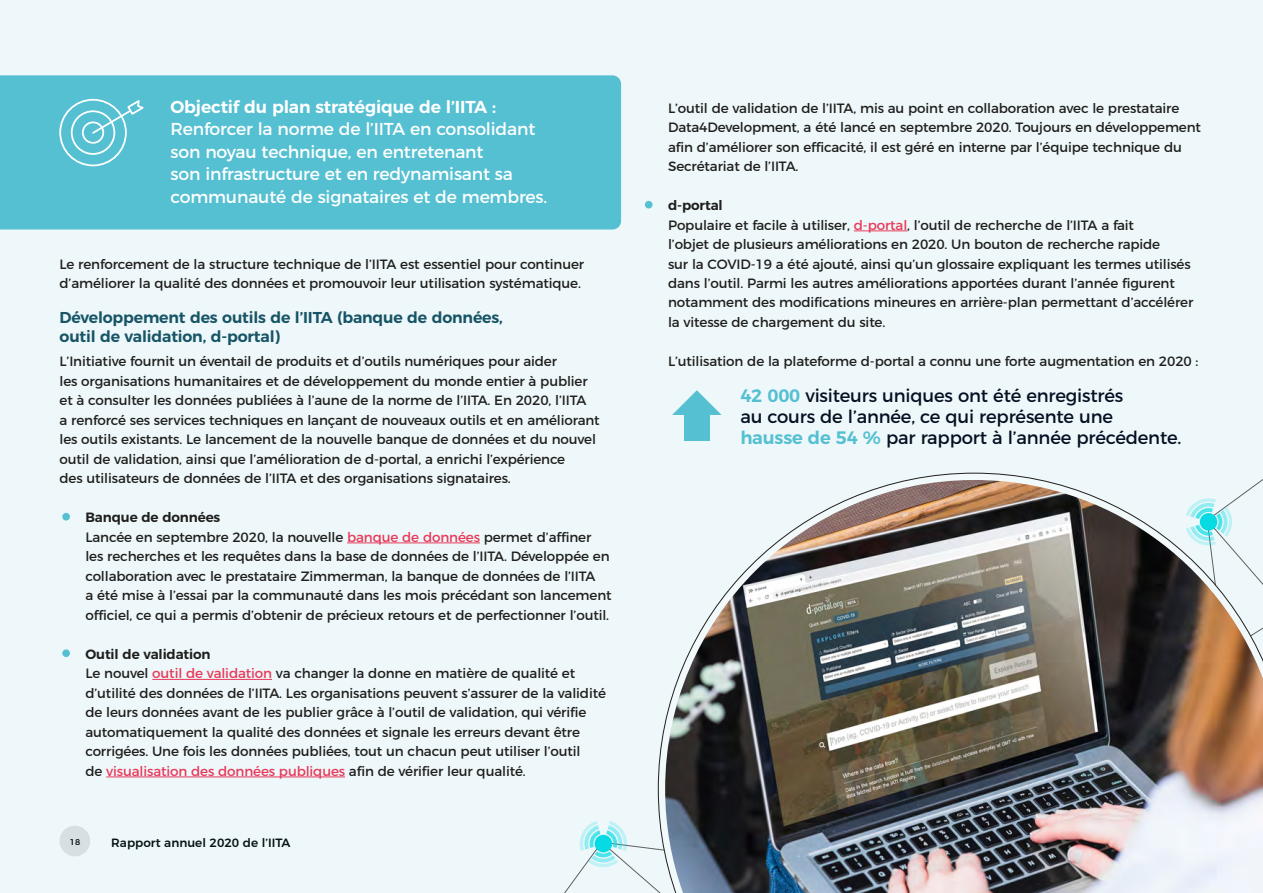
<style>
.page{position:relative;width:1263px;height:893px;background:#eef8fa}
.page>*{position:absolute;margin:0;border:0;box-sizing:border-box;transform-origin:0 0}
.t1{font:18px/21px "Montserrat";letter-spacing:-.01em;color:#070f23}
.t2{font:17.25px/22.5px "Montserrat";letter-spacing:-.01em;color:#fff}
.t3{font:600 17.25px "Montserrat";letter-spacing:-.01em;color:#fff}
.t4{font:600 15.75px/19.5px "Montserrat";letter-spacing:-.01em;color:#175466}
.t5{font:13.5px/19.5px "Montserrat";letter-spacing:-.01em;color:#201f1d}
.t6{font:500 12px "Montserrat";color:#000}
.t7{font:500 8.4px "Montserrat";color:#000}
.s1{font-weight:600}
.s2{color:#e83a5a}
.s3{font-weight:600;color:#55c0d2}
</style>
<div class="page">
<div style="left:0;top:75px;width:621px;height:155px;background:#55c0d2"></div>
<hr style="left:347px;top:543px;width:133px;height:1px;background:#e83a5a">
<hr style="left:152px;top:679px;width:120px;height:1px;background:#e83a5a">
<hr style="left:106px;top:777px;width:239px;height:1px;background:#e83a5a">
<div style="left:62px;top:513px;width:8px;height:8px;background:#55c0d2;border-radius:50%"></div>
<div style="left:62px;top:649px;width:8px;height:8px;background:#55c0d2;border-radius:50%"></div>
<div style="left:71px;top:110px;width:44px;height:45px;border:2px solid #fff;border-radius:50%"></div>
<div style="left:59px;top:99px;width:68px;height:67px;border:2px solid #fff;border-radius:50%"></div>
<svg style="left:91px;top:99px;width:56px;height:36px;background:#70c9d9"></svg>
<div style="left:82px;top:121px;width:22px;height:23px;border:2px solid #fff;border-radius:50%"></div>
<hr style="left:854px;top:231px;width:53px;height:1px;background:#e83a5a">
<div style="left:645px;top:201px;width:7px;height:8px;background:#55c0d2;border-radius:50%"></div>
<div style="left:684px;top:411px;width:25px;height:30px;background:#55c0d2"></div>
<svg style="left:672px;top:390px;width:49px;height:25px"></svg>
<svg style="left:564px;top:779px;width:94px;height:114px"></svg>
<img style="left:665px;top:480px;width:598px;height:413px">
<p class="t3" style="left:171px;top:93px;width:327px">Objectif du plan stratégique de l’IITA :</p>
<p class="t2" style="left:171px;top:116px;width:378px">Renforcer la norme de l’IITA en consolidant son noyau technique, en entretenant<br>son infrastructure et en redynamisant sa communauté de signataires et de membres.</p>
<p class="t5" style="left:60px;top:253px;width:526px">Le renforcement de la structure technique de l’IITA est essentiel pour continuer d’améliorer la qualité des données et promouvoir leur utilisation systématique.</p>
<p class="t4" style="left:60px;top:306px;width:445px">Développement des outils de l’IITA (banque de données, outil de validation, d-portal)</p>
<p class="t5" style="left:60px;top:350px;width:542px">L’Initiative fournit un éventail de produits et d’outils numériques pour aider<br>les organisations humanitaires et de développement du monde entier à publier et à consulter les données publiées à l’aune de la norme de l’IITA. En 2020, l’IITA<br>a renforcé ses services techniques en lançant de nouveaux outils et en améliorant les outils existants. Le lancement de la nouvelle banque de données et du nouvel outil de validation, ainsi que l’amélioration de d-portal, a enrichi l’expérience<br>des utilisateurs de données de l’IITA et des organisations signataires.</p>
<p class="t5" style="left:85px;top:506px;width:528px"><span class="s1">Banque de données<br></span>Lancée en septembre 2020, la nouvelle <span class="s2">banque de données</span> permet d’affiner les recherches et les requêtes dans la base de données de l’IITA. Développée en collaboration avec le prestataire Zimmerman, la banque de données de l’IITA<br>a été mise à l’essai par la communauté dans les mois précédant son lancement officiel, ce qui a permis d’obtenir de précieux retours et de perfectionner l’outil.</p>
<p class="t5" style="left:85px;top:643px;width:522px"><span class="s1">Outil de validation<br></span>Le nouvel <span class="s2">outil de validation</span> va changer la donne en matière de qualité et d’utilité des données de l’IITA. Les organisations peuvent s’assurer de la validité de leurs données avant de les publier grâce à l’outil de validation, qui vérifie automatiquement la qualité des données et signale les erreurs devant être corrigées. Une fois les données publiées, tout un chacun peut utiliser l’outil<br>de <span class="s2">visualisation des données publiques</span> afin de vérifier leur qualité.</p>
<p class="t7" style="left:70px;top:835px;width:12px">18</p>
<p class="t6" style="left:111px;top:833px;width:181px">Rapport annuel 2020 de l’IITA</p>
<p class="t5" style="left:668px;top:97px;width:534px">L’outil de validation de l’IITA, mis au point en collaboration avec le prestataire Data4Development, a été lancé en septembre 2020. Toujours en développement afin d’améliorer son efficacité, il est géré en interne par l’équipe technique du Secrétariat de l’IITA.</p>
<p class="t5" style="left:668px;top:194px;width:527px"><span class="s1">d-portal<br></span>Populaire et facile à utiliser, <span class="s2">d-portal</span>, l’outil de recherche de l’IITA a fait<br>l’objet de plusieurs améliorations en 2020. Un bouton de recherche rapide<br>sur la COVID-19 a été ajouté, ainsi qu’un glossaire expliquant les termes utilisés dans l’outil. Parmi les autres améliorations apportées durant l’année figurent notamment des modifications mineures en arrière-plan permettant d’accélérer la vitesse de chargement du site.</p>
<p class="t5" style="left:668px;top:350px;width:532px">L’utilisation de la plateforme d-portal a connu une forte augmentation en 2020 :</p>
<h1 class="t1" style="left:740px;top:384px;width:442px"><span class="s3">42 000</span> visiteurs uniques ont été enregistrés<br>au cours de l’année, ce qui représente une<br><span class="s3">hausse de 54 %</span> par rapport à l’année précédente.</h1>
</div>
